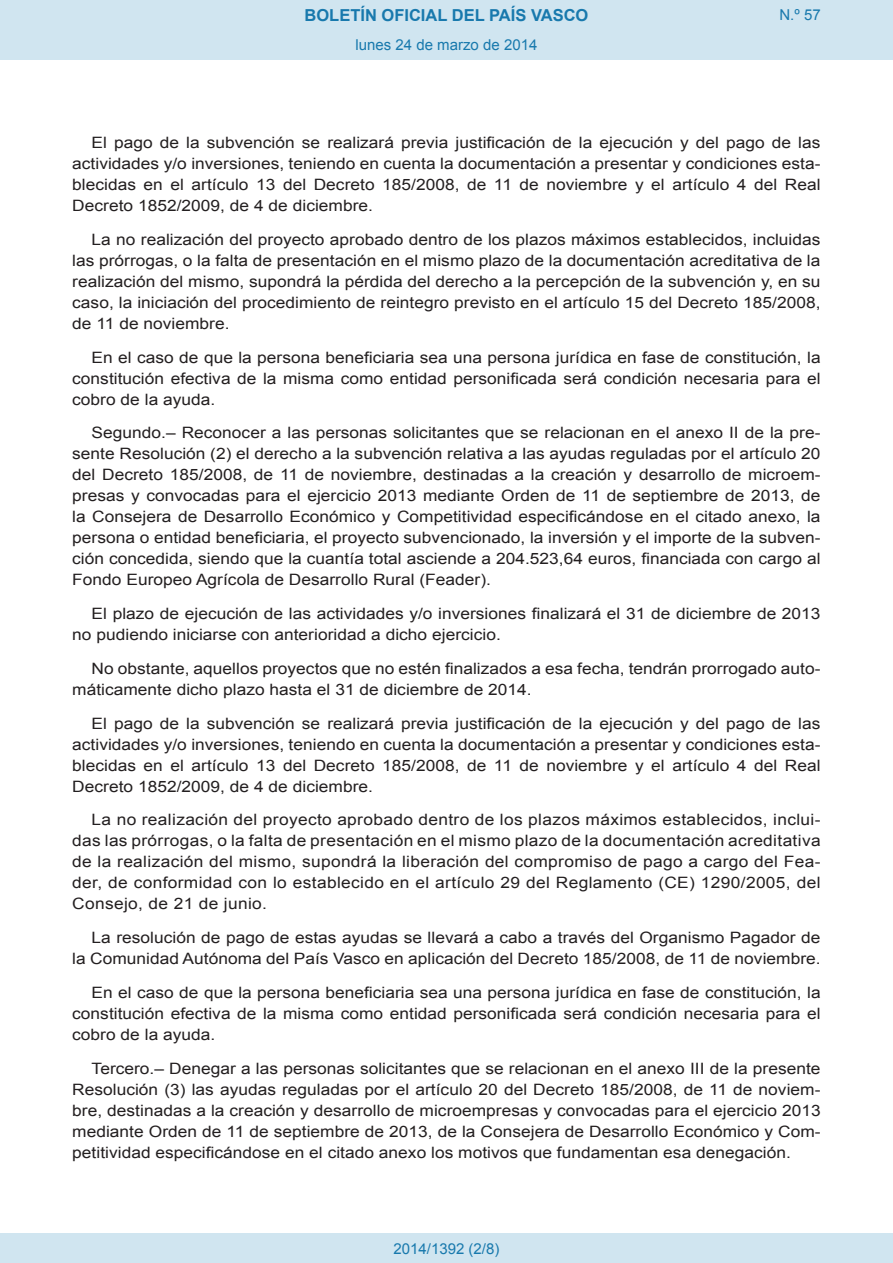
<style>
.page{position:relative;width:893px;height:1263px;background:#fff}
.page>*{position:absolute;margin:0;border:0;box-sizing:border-box;transform-origin:0 0}
.t1{font:700 16.5px "Arial";color:#1879ad}
.BOPVDetalle{font:15.6px/21px "Arial";color:#231f20;text-align:justify;scale:1.11 1}
.Paginacion_Centro{font:15px "Arial";color:#1879ad}
</style>
<div class="page">
<div style="left:0;top:0;width:893px;height:60px;background:#d0e5f0"></div>
<div style="left:0;top:1233px;width:893px;height:30px;background:#d0e5f0"></div>
<p class="t1" style="left:305px;top:4px;width:285px">BOLETÍN OFICIAL DEL PAÍS VASCO</p>
<p class="Paginacion_Centro" style="left:356px;top:35px;width:183px">lunes 24 de marzo de 2014</p>
<p class="Paginacion_Centro" style="left:779px;top:5px;width:43px">N.º 57</p>
<p class="BOPVDetalle" style="left:72px;top:132px;width:676px;text-indent:19px">El pago de la subvención se realizará previa justificación de la ejecución y del pago de las actividades y/o inversiones, teniendo en cuenta la documentación a presentar y condiciones esta&shy;blecidas en el artículo 13 del Decreto 185/2008, de 11 de noviembre y el artículo 4 del Real Decreto 1852/2009, de 4 de diciembre.</p>
<p class="BOPVDetalle" style="left:72px;top:229px;width:676px;text-indent:19px">La no realización del proyecto aprobado dentro de los plazos máximos establecidos, incluidas las prórrogas, o la falta de presentación en el mismo plazo de la documentación acreditativa de la realización del mismo, supondrá la pérdida del derecho a la percepción de la subvención y, en su caso, la iniciación del procedimiento de reintegro previsto en el artículo 15 del Decreto 185/2008, de 11 de noviembre.</p>
<p class="BOPVDetalle" style="left:72px;top:347px;width:676px;text-indent:19px">En el caso de que la persona beneficiaria sea una persona jurídica en fase de constitución, la constitución efectiva de la misma como entidad personificada será condición necesaria para el cobro de la ayuda.</p>
<p class="BOPVDetalle" style="left:72px;top:423px;width:676px;text-indent:19px">Segundo.– Reconocer a las personas solicitantes que se relacionan en el anexo II de la pre&shy;sente Resolución (2) el derecho a la subvención relativa a las ayudas reguladas por el artículo 20 del Decreto 185/2008, de 11 de noviembre, destinadas a la creación y desarrollo de microem&shy;presas y convocadas para el ejercicio 2013 mediante Orden de 11 de septiembre de 2013, de la Consejera de Desarrollo Económico y Competitividad especificándose en el citado anexo, la persona o entidad beneficiaria, el proyecto subvencionado, la inversión y el importe de la subven&shy;ción concedida, siendo que la cuantía total asciende a 204.523,64 euros, financiada con cargo al Fondo Europeo Agrícola de Desarrollo Rural (Feader).</p>
<p class="BOPVDetalle" style="left:72px;top:603px;width:676px;text-indent:19px">El plazo de ejecución de las actividades y/o inversiones finalizará el 31 de diciembre de 2013 no pudiendo iniciarse con anterioridad a dicho ejercicio.</p>
<p class="BOPVDetalle" style="left:72px;top:658px;width:676px;text-indent:19px">No obstante, aquellos proyectos que no estén finalizados a esa fecha, tendrán prorrogado auto&shy;máticamente dicho plazo hasta el 31 de diciembre de 2014.</p>
<p class="BOPVDetalle" style="left:72px;top:713px;width:676px;text-indent:19px">El pago de la subvención se realizará previa justificación de la ejecución y del pago de las actividades y/o inversiones, teniendo en cuenta la documentación a presentar y condiciones esta&shy;blecidas en el artículo 13 del Decreto 185/2008, de 11 de noviembre y el artículo 4 del Real Decreto 1852/2009, de 4 de diciembre.</p>
<p class="BOPVDetalle" style="left:72px;top:810px;width:676px;text-indent:19px">La no realización del proyecto aprobado dentro de los plazos máximos establecidos, inclui&shy;das las prórrogas, o la falta de presentación en el mismo plazo de la documentación acreditativa de la realización del mismo, supondrá la liberación del compromiso de pago a cargo del Fea&shy;der, de conformidad con lo establecido en el artículo 29 del Reglamento (CE) 1290/2005, del Consejo, de 21 de junio.</p>
<p class="BOPVDetalle" style="left:72px;top:927px;width:676px;text-align:right">La resolución de pago de estas ayudas se llevará a cabo a través del Organismo Pagador de<br>la Comunidad Autónoma del País Vasco en aplicación del Decreto 185/2008, de 11 de noviembre.</p>
<p class="BOPVDetalle" style="left:72px;top:982px;width:676px;text-indent:19px">En el caso de que la persona beneficiaria sea una persona jurídica en fase de constitución, la constitución efectiva de la misma como entidad personificada será condición necesaria para el cobro de la ayuda.</p>
<p class="BOPVDetalle" style="left:72px;top:1058px;width:676px;text-indent:19px">Tercero.– Denegar a las personas solicitantes que se relacionan en el anexo III de la presente Resolución (3) las ayudas reguladas por el artículo 20 del Decreto 185/2008, de 11 de noviem&shy;bre, destinadas a la creación y desarrollo de microempresas y convocadas para el ejercicio 2013 mediante Orden de 11 de septiembre de 2013, de la Consejera de Desarrollo Económico y Com&shy;petitividad especificándose en el citado anexo los motivos que fundamentan esa denegación.</p>
<p class="Paginacion_Centro" style="left:393px;top:1238px;width:107px">2014/1392 (2/8)</p>
</div>
